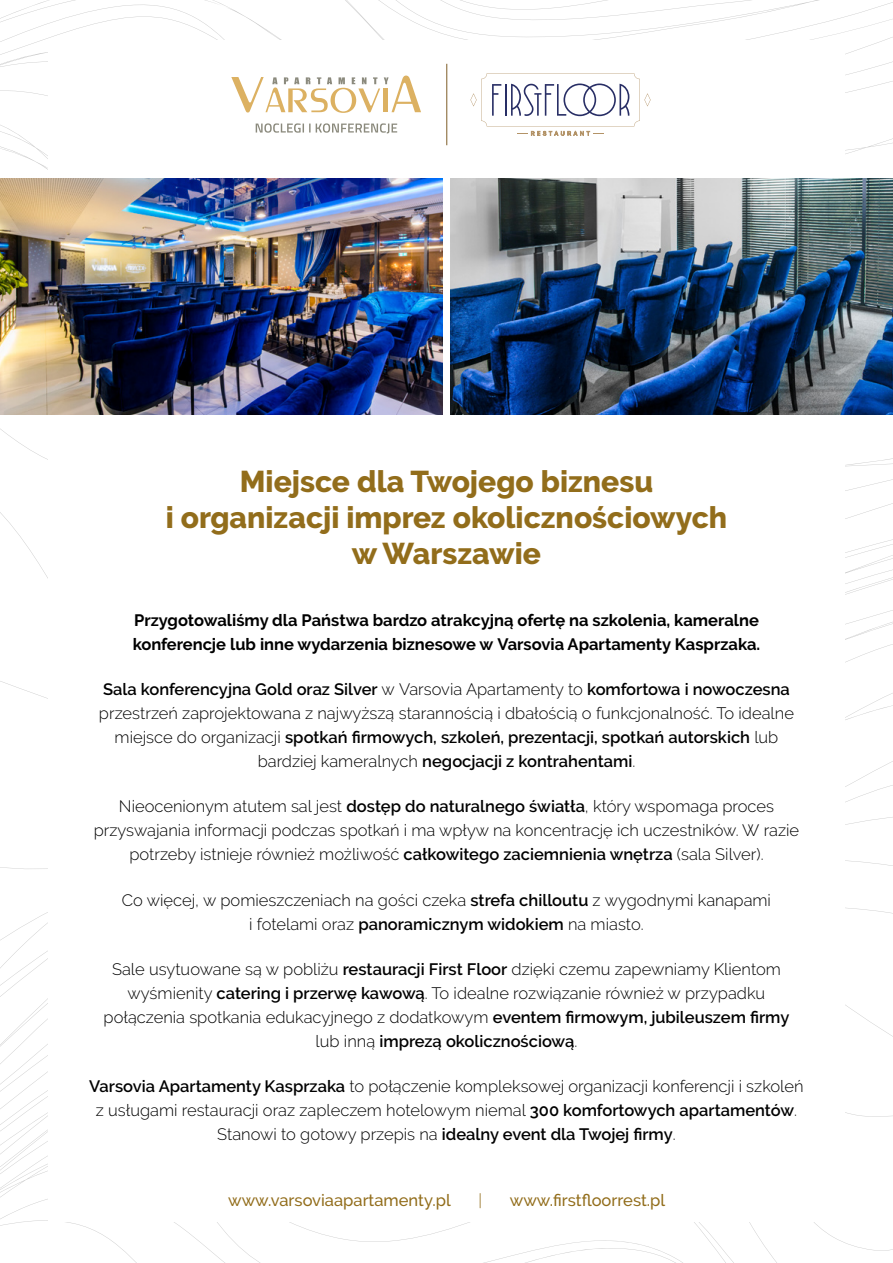
<style>
.page{position:relative;width:893px;height:1263px;background:#fff}
.page>*{position:absolute;margin:0;border:0;box-sizing:border-box;transform-origin:0 0}
.t1{font:800 30px/36px "Raleway";color:#926d1b;text-align:center}
.t2{font:300 16.5px/24px "Raleway";color:#000;text-align:center}
.t3{font:700 16.5px/24px "Raleway";color:#000}
.t4{font:500 16.5px "Raleway";color:#926d1b}
.t5{font:300 16.5px "Raleway";color:#926d1b}
.s1{font-weight:600}
</style>
<div class="page">
<svg style="left:0;top:0;width:893px;height:87px"></svg>
<svg style="left:0;top:1056px;width:893px;height:207px"></svg>
<div style="left:48px;top:41px;width:797px;height:1181px;background:#fff"></div>
<svg style="left:470px;top:73px;width:181px;height:63px"></svg>
<svg style="left:256px;top:123px;width:141px;height:10px"></svg>
<svg style="left:231px;top:76px;width:190px;height:37px"></svg>
<hr style="left:446px;top:64px;width:1px;height:81px;background:#9f865f">
<img style="left:0;top:179px;width:442px;height:236px">
<img style="left:451px;top:179px;width:442px;height:236px">
<h1 class="t1" style="left:166px;top:463px;width:563px">Miejsce dla Twojego biznesu<br>i organizacji imprez okolicznościowych w Warszawie</h1>
<p class="t3" style="left:133px;top:608px;width:629px">Przygotowaliśmy dla Państwa bardzo atrakcyjną ofertę na szkolenia, kameralne konferencje lub inne wydarzenia biznesowe w Varsovia Apartamenty Kasprzaka.</p>
<p class="t2" style="left:99px;top:677px;width:696px"><span class="s1">Sala konferencyjna Gold oraz Silver</span> w Varsovia Apartamenty to <span class="s1">komfortowa i nowoczesna </span>przestrzeń zaprojektowana z najwyższą starannością i dbałością o funkcjonalność. To idealne miejsce do organizacji <span class="s1">spotkań firmowych, szkoleń, prezentacji, spotkań autorskich</span> lub bardziej kameralnych <span class="s1">negocjacji z kontrahentami</span>.</p>
<p class="t2" style="left:94px;top:794px;width:707px">Nieocenionym atutem sal jest <span class="s1">dostęp do naturalnego światła</span>, który wspomaga proces przyswajania informacji podczas spotkań i ma wpływ na koncentrację ich uczestników. W razie potrzeby istnieje również możliwość <span class="s1">całkowitego zaciemnienia wnętrza</span> (sala Silver).</p>
<p class="t2" style="left:122px;top:888px;width:651px">Co więcej, w pomieszczeniach na gości czeka <span class="s1">strefa chilloutu</span> z wygodnymi kanapami i fotelami oraz <span class="s1">panoramicznym widokiem</span> na miasto.</p>
<p class="t2" style="left:104px;top:957px;width:687px">Sale usytuowane są w pobliżu <span class="s1">restauracji First Floor</span> dzięki czemu zapewniamy Klientom wyśmienity <span class="s1">catering i przerwę kawową</span>. To idealne rozwiązanie również w przypadku połączenia spotkania edukacyjnego z dodatkowym <span class="s1">eventem firmowym, jubileuszem firmy </span>lub inną <span class="s1">imprezą okolicznościową</span>.</p>
<p class="t2" style="left:89px;top:1074px;width:716px"><span class="s1">Varsovia Apartamenty Kasprzaka</span> to połączenie kompleksowej organizacji konferencji i szkoleń z usługami restauracji oraz zapleczem hotelowym niemal <span class="s1">300 komfortowych apartamentów</span>.<br>Stanowi to gotowy przepis na <span class="s1">idealny event dla Twojej firmy</span>.</p>
<p class="t4" style="left:228px;top:1191px;width:224px">www.varsoviaapartamenty.pl</p>
<p class="t5" style="left:478px;top:1191px;width:5px">|</p>
<p class="t4" style="left:510px;top:1191px;width:157px">www.firstfloorrest.pl</p>
</div>
